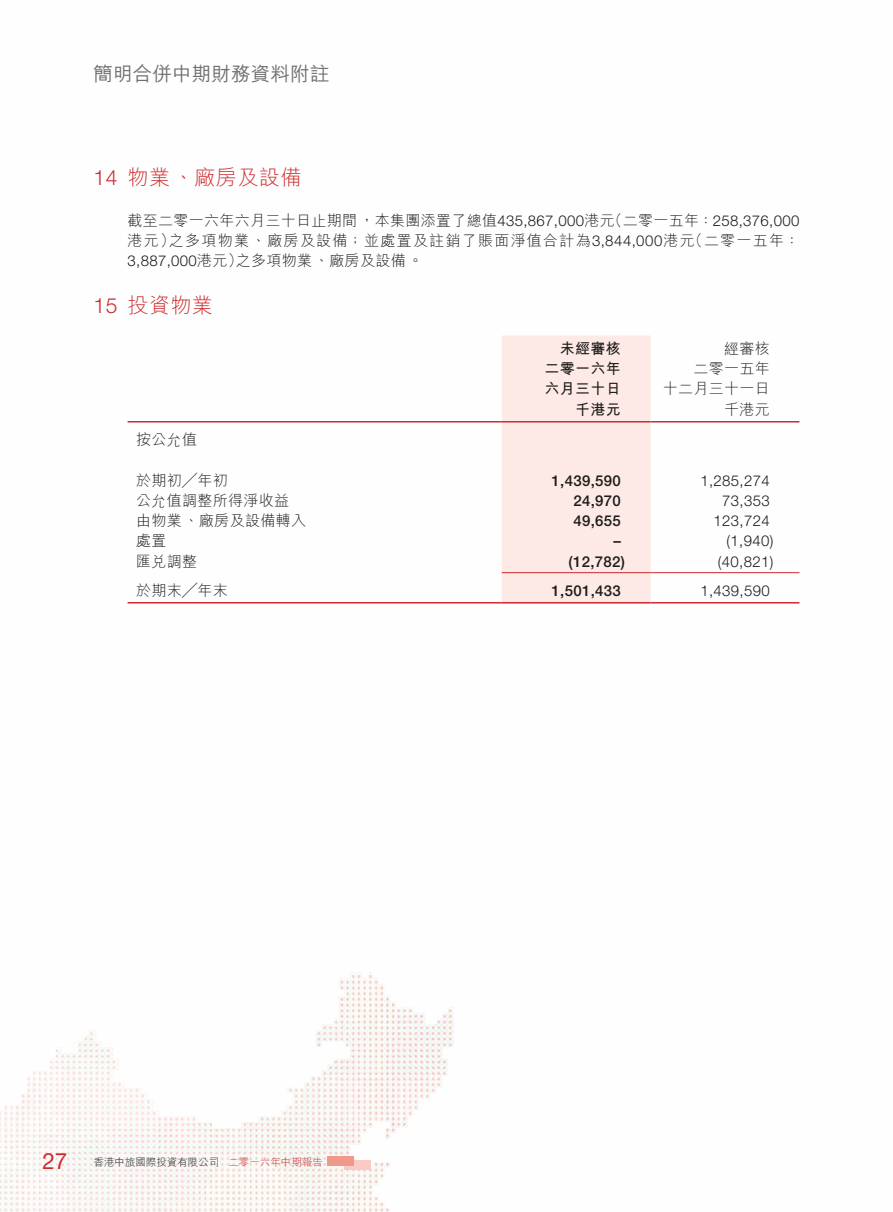
<style>
.page{position:relative;width:893px;height:1212px;background:#fff}
.page>*{position:absolute;margin:0;border:0;box-sizing:border-box;transform-origin:0 0}
.t1{font:22.5px "Helvetica Neue LT Std";color:#cc2b2f}
.t2{font:300 21px "M Hei HK";letter-spacing:.02em;color:#cc2b2f}
.t3{font:300 21px "Helvetica Neue LT Std";color:#cc2b2f}
.t4{font:500 19.5px "M Hei HK";letter-spacing:.01em;color:#6f6f6f}
.t5{font:300 15px/20.2px "M Hei HK";letter-spacing:.02em;color:#1c1c1b;text-align:right}
.t6{font:300 15px "Helvetica Neue LT Std";letter-spacing:.02em;color:#1c1c1b}
.t7{font:500 15px "Helvetica Neue LT Std";letter-spacing:.02em;color:#1c1c1b}
.t8{font:300 15px "M Hei HK";letter-spacing:.085em;color:#1c1c1b}
.t9{font:700 15px/20.2px "M Hei HK";letter-spacing:.02em;color:#1c1c1b;text-align:justify}
.t10{font:300 10.5px "M Hei HK";color:#1c1c1b}
.t11{font:300 10.5px "M Hei HK";color:#cc2b2f}
.s1{font-family:"M Hei HK"}
.s2{font-family:"Helvetica Neue LT Std"}
</style>
<div class="page">
<img style="left:0;top:421px;width:800px;height:791px">
<div style="left:345px;top:1161px;width:26px;height:9px;background:#f9cbc4"></div>
<div style="left:327px;top:1156px;width:26px;height:10px;background:#ef998c"></div>
<div style="left:502px;top:335px;width:149px;height:267px;background:#fde9e5"></div>
<hr style="left:128px;top:421px;width:374px;height:1px;background:#cc2b2f">
<hr style="left:502px;top:421px;width:149px;height:1px;background:#cc2b2f">
<hr style="left:651px;top:421px;width:148px;height:1px;background:#cc2b2f">
<hr style="left:502px;top:572px;width:149px;height:1px;background:#cc2b2f">
<hr style="left:651px;top:572px;width:148px;height:1px;background:#cc2b2f">
<hr style="left:128px;top:602px;width:374px;height:1px;background:#cc2b2f">
<hr style="left:502px;top:602px;width:149px;height:1px;background:#cc2b2f">
<hr style="left:651px;top:602px;width:148px;height:1px;background:#cc2b2f">
<h3 class="t4" style="left:94px;top:60px;width:237px">簡明合併中期財務資料附註</h3>
<h2 class="t3" style="left:94px;top:165px;width:25px">14</h2>
<h2 class="t3" style="left:94px;top:293px;width:25px">15</h2>
<h2 class="t2" style="left:128px;top:163px;width:175px">物業、廠房及設備</h2>
<p class="t6" style="left:608px;top:211px;width:193px"><span class="s1">（二零一五年：</span>258,376,000</p>
<p class="t5" style="left:128px;top:209px;width:489px">截至二零一六年六月三十日止期間，本集團添置了總值<span class="s2">435,867,000</span>港元</p>
<p class="t5" style="left:128px;top:230px;width:49px">港元）</p>
<p class="t5" style="left:688px;top:230px;width:113px">（二零一五年：</p>
<p class="t8" style="left:169px;top:230px;width:527px">之多項物業、廠房及設備；並處置及註銷了賬面淨值合計為<span class="s2">3,844,000</span>港元</p>
<p class="t6" style="left:128px;top:252px;width:117px">3,887,000<span class="s1">港元）</span></p>
<h2 class="t2" style="left:128px;top:291px;width:87px">投資物業</h2>
<p class="t5" style="left:236px;top:250px;width:189px">之多項物業、廠房及設備。</p>
<p class="t5" style="left:136px;top:429px;width:62px">按公允值</p>
<p class="t5" style="left:136px;top:469px;width:93px">於期初╱年初</p>
<p class="t5" style="left:136px;top:490px;width:154px">公允值調整所得淨收益</p>
<p class="t5" style="left:136px;top:510px;width:172px">由物業、廠房及設備轉入</p>
<p class="t5" style="left:136px;top:530px;width:32px">處置</p>
<p class="t5" style="left:136px;top:550px;width:62px">匯兌調整</p>
<p class="t5" style="left:136px;top:579px;width:93px">於期末╱年末</p>
<p class="t9" style="left:544px;top:337px;width:78px;text-indent:15px">未經審核二零一六年六月三十日</p>
<p class="t9" style="left:575px;top:398px;width:47px">千港元</p>
<p class="t5" style="left:724px;top:338px;width:47px">經審核</p>
<p class="t5" style="left:663px;top:358px;width:108px">二零一五年<br>十二月三十一日千港元</p>
<p class="t7" style="left:551px;top:471px;width:71px">1,439,590</p>
<p class="t6" style="left:700px;top:471px;width:71px">1,285,274</p>
<p class="t7" style="left:573px;top:492px;width:49px">24,970</p>
<p class="t6" style="left:722px;top:491px;width:49px">73,353</p>
<p class="t7" style="left:573px;top:512px;width:49px">49,655</p>
<p class="t6" style="left:713px;top:512px;width:58px">123,724</p>
<p class="t7" style="left:613px;top:532px;width:9px">–</p>
<p class="t6" style="left:727px;top:532px;width:48px">)1,940(</p>
<p class="t7" style="left:568px;top:552px;width:58px">)12,782(</p>
<p class="t6" style="left:718px;top:552px;width:57px">)40,821(</p>
<p class="t7" style="left:551px;top:581px;width:71px">1,501,433</p>
<p class="t6" style="left:700px;top:581px;width:71px">1,439,590</p>
<h1 class="t1" style="left:43px;top:1147px;width:26px">27</h1>
<p class="t10" style="left:94px;top:1154px;width:127px">香港中旅國際投資有限公司</p>
<p class="t11" style="left:228px;top:1154px;width:96px">二零一六年中期報告</p>
</div>
